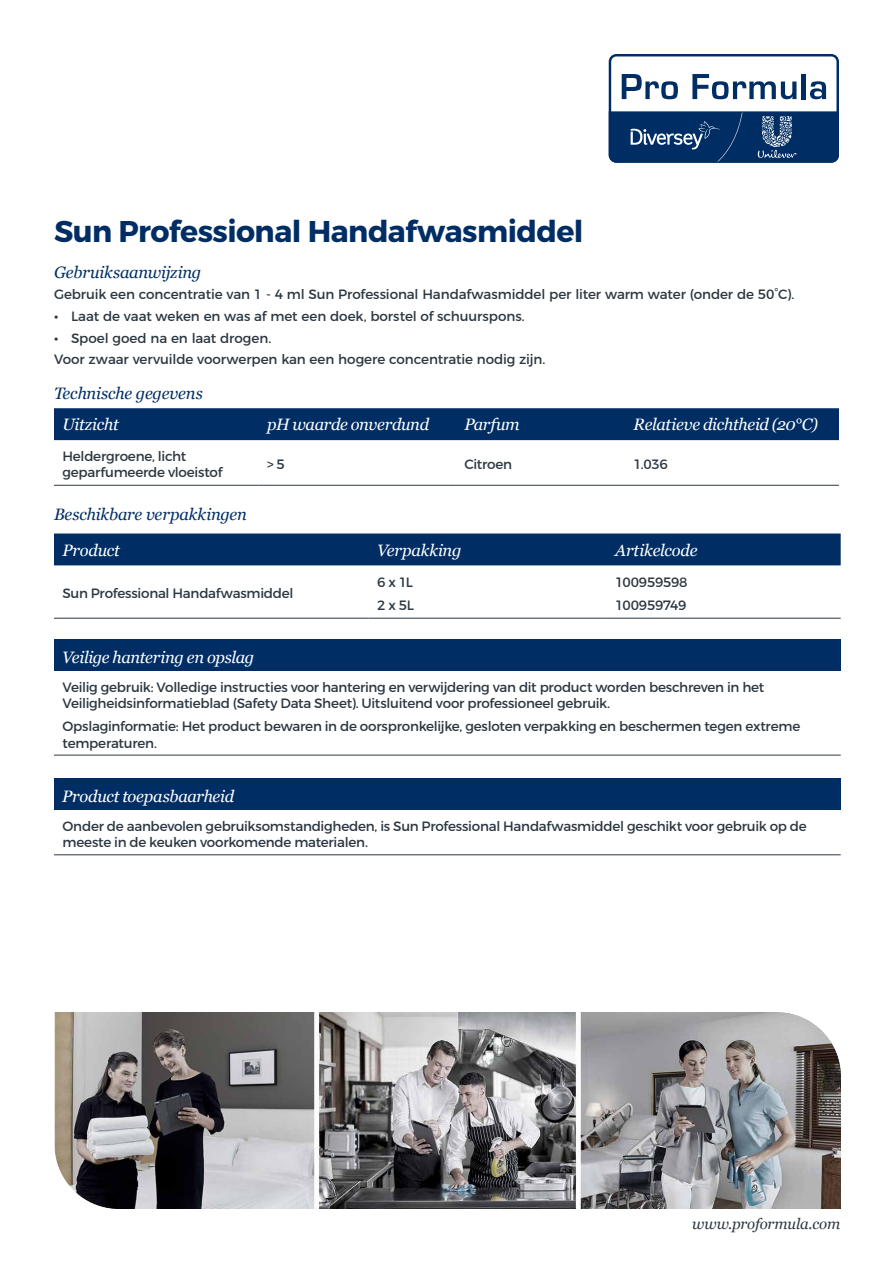
<style>
.page{position:relative;width:893px;height:1263px;background:#fff}
.page>*{position:absolute;margin:0;border:0;box-sizing:border-box;transform-origin:0 0}
.Product_Head_Blue_Pa{font:700 30px "Montserrat";letter-spacing:-.02em;color:#002e64}
.Table_Heads_Bold_Whi{font:italic 16.5px "Georgia";letter-spacing:-.02em;color:#fff}
.Subheads_Blue{font:italic 16.5px "Georgia";letter-spacing:-.01em;color:#002e64}
.t1{font:italic 15px "Georgia";letter-spacing:-.01em;color:#2c3741}
.Table_Text_Black{font:13.5px/16.5px "Montserrat";letter-spacing:-.02em;color:#2c3741}
.Text_Regular_No_Bull{font:13.5px "Montserrat";letter-spacing:-.01em;color:#2c3741}
.s1{font-family:"Myriad Pro";font-size:15px}
</style>
<div class="page">
<svg style="left:609px;top:54px;width:230px;height:109px"></svg>
<img style="left:54px;top:1012px;width:786px;height:197px">
<div style="left:54px;top:639px;width:787px;height:32px;background:#002e64"></div>
<hr style="left:54px;top:755px;width:787px;height:1px;background:#2c3741">
<div style="left:54px;top:533px;width:787px;height:32px;background:#002e64"></div>
<hr style="left:54px;top:618px;width:315px;height:1px;background:#2c3741">
<hr style="left:369px;top:618px;width:238px;height:1px;background:#2c3741">
<hr style="left:607px;top:618px;width:234px;height:1px;background:#2c3741">
<div style="left:54px;top:408px;width:785px;height:32px;background:#002e64"></div>
<hr style="left:54px;top:485px;width:205px;height:1px;background:#2c3741">
<hr style="left:259px;top:485px;width:197px;height:1px;background:#2c3741">
<hr style="left:456px;top:485px;width:169px;height:1px;background:#2c3741">
<hr style="left:625px;top:485px;width:214px;height:1px;background:#2c3741">
<div style="left:54px;top:778px;width:787px;height:32px;background:#002e64"></div>
<hr style="left:54px;top:854px;width:787px;height:1px;background:#2c3741">
<p class="Product_Head_Blue_Pa" style="left:54px;top:212px;width:531px">Sun Professional Handafwasmiddel</p>
<p class="Subheads_Blue" style="left:54px;top:261px;width:149px">Gebruiksaanwijzing</p>
<p class="Text_Regular_No_Bull" style="left:54px;top:283px;width:742px">Gebruik een concentratie van 1 - 4 ml Sun Professional Handafwasmiddel per liter warm water (onder de 50°C).</p>
<p class="Table_Text_Black" style="left:54px;top:307px;width:472px"><span class="s1">•</span> Laat de vaat weken en was af met een doek, borstel of schuurspons.</p>
<p class="Table_Text_Black" style="left:54px;top:329px;width:219px"><span class="s1">•</span> Spoel goed na en laat drogen.</p>
<p class="Text_Regular_No_Bull" style="left:54px;top:348px;width:493px">Voor zwaar vervuilde voorwerpen kan een hogere concentratie nodig zijn.</p>
<p class="Subheads_Blue" style="left:54px;top:381px;width:150px">Technische gegevens</p>
<p class="Table_Heads_Bold_Whi" style="left:63px;top:413px;width:58px">Uitzicht</p>
<p class="Table_Heads_Bold_Whi" style="left:267px;top:413px;width:164px">pH waarde onverdund</p>
<p class="Table_Heads_Bold_Whi" style="left:464px;top:413px;width:57px">Parfum</p>
<p class="Table_Heads_Bold_Whi" style="left:634px;top:413px;width:186px">Relatieve dichtheid (20°C)</p>
<p class="Table_Text_Black" style="left:63px;top:447px;width:161px">Heldergroene, licht geparfumeerde vloeistof</p>
<p class="Table_Text_Black" style="left:267px;top:455px;width:19px">&gt; 5</p>
<p class="Table_Text_Black" style="left:464px;top:455px;width:49px">Citroen</p>
<p class="Table_Text_Black" style="left:634px;top:455px;width:36px">1.036</p>
<p class="Subheads_Blue" style="left:54px;top:503px;width:195px">Beschikbare verpakkingen</p>
<p class="Table_Heads_Bold_Whi" style="left:63px;top:538px;width:59px">Product</p>
<p class="Table_Heads_Bold_Whi" style="left:377px;top:538px;width:86px">Verpakking</p>
<p class="Table_Heads_Bold_Whi" style="left:615px;top:538px;width:84px">Artikelcode</p>
<p class="Table_Text_Black" style="left:63px;top:584px;width:232px">Sun Professional Handafwasmiddel</p>
<p class="Table_Text_Black" style="left:377px;top:572px;width:37px">6 x 1L</p>
<p class="Table_Text_Black" style="left:377px;top:595px;width:38px">2 x 5L</p>
<p class="Table_Text_Black" style="left:615px;top:572px;width:74px">100959598</p>
<p class="Table_Text_Black" style="left:615px;top:595px;width:73px">100959749</p>
<p class="Table_Heads_Bold_Whi" style="left:62px;top:645px;width:194px">Veilige hantering en opslag</p>
<p class="Table_Text_Black" style="left:63px;top:678px;width:703px">Veilig gebruik: Volledige instructies voor hantering en verwijdering van dit product worden beschreven in het<br>Veiligheidsinformatieblad (Safety Data Sheet). Uitsluitend voor professioneel gebruik.</p>
<p class="Table_Text_Black" style="left:63px;top:717px;width:739px">Opslaginformatie: Het product bewaren in de oorspronkelijke, gesloten verpakking en beschermen tegen extreme temperaturen.</p>
<p class="Table_Heads_Bold_Whi" style="left:62px;top:784px;width:174px">Product toepasbaarheid</p>
<p class="Table_Text_Black" style="left:63px;top:817px;width:746px">Onder de aanbevolen gebruiksomstandigheden, is Sun Professional Handafwasmiddel geschikt voor gebruik op de meeste in de keuken voorkomende materialen.</p>
<p class="t1" style="left:692px;top:1213px;width:150px">www.proformula.com</p>
</div>
